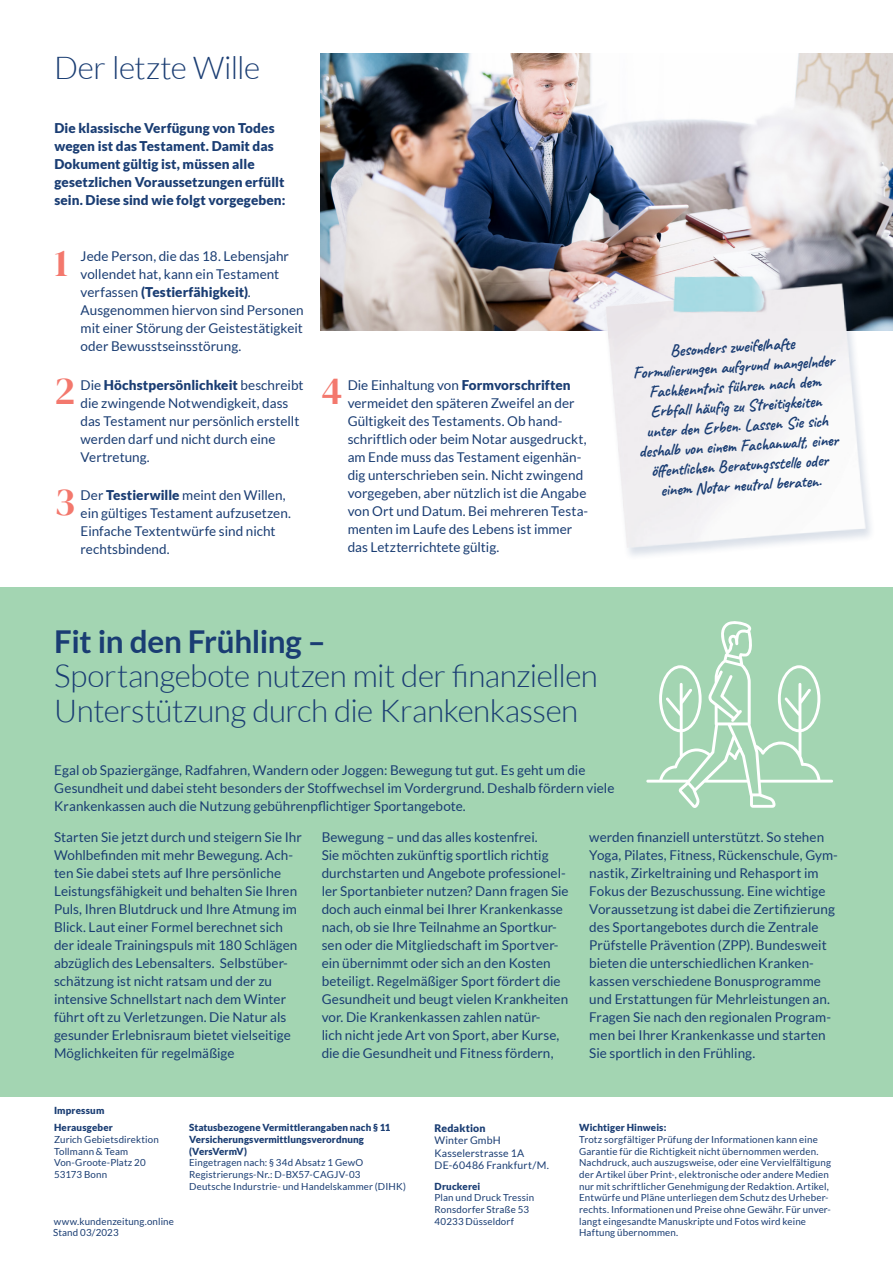
<style>
.page{position:relative;width:893px;height:1263px;background:#fff}
.page>*{position:absolute;margin:0;border:0;box-sizing:border-box;transform-origin:0 0}
.t1{font:39px "DM Serif Display";color:#f3786d}
.t2{font:300 31.5px/34.7px "Lato";letter-spacing:-.015em;color:#1a3d73}
.P1{font:700 16.5px/19.8px "Caveat";color:#1a3d73;text-align:center}
.P1-2{font:13.5px/18px "Lato";letter-spacing:.005em;color:#1a3d73}
.P1-3{font:900 13.5px/18px "Lato";letter-spacing:.01em;color:#1a3d73}
.P1-4{font:10.5px/12.6px "Lato";letter-spacing:.015em;color:#1a3d73}
.P1-5{font:900 10.5px "Lato";letter-spacing:.015em;color:#1a3d73}
.P1-6{font:9.75px/11.7px "Lato";letter-spacing:.015em;color:#1a3d73}
.P1-7{font:900 9.75px/11.7px "Lato";letter-spacing:.01em;color:#1a3d73}
.s1{font-weight:900}
.s2{font-weight:700}
</style>
<div class="page">
<div style="left:0;top:587px;width:893px;height:510px;background:#a3d5b2"></div>
<img style="left:321px;top:53px;width:572px;height:278px">
<img style="left:600px;top:268px;width:293px;height:288px">
<svg style="left:646px;top:621px;width:187px;height:187px"></svg>
<h2 class="t2" style="left:54px;top:51px;width:208px">Der letzte Wille</h2>
<p class="P1-3" style="left:54px;top:119px;width:232px">Die klassische Verfügung von Todes wegen ist das Testament. Damit das Dokument gültig ist, müssen alle gesetzlichen Voraussetzungen erfüllt sein. Diese sind wie folgt vorgegeben:</p>
<h2 class="t1" style="left:54px;top:240px;width:15px">1</h2>
<p class="P1-2" style="left:81px;top:247px;width:225px">Jede Person, die das 18. Lebensjahr vollendet hat, kann ein Testament verfassen <span class="s1">(Testierfähigkeit)</span>.<br>Ausgenommen hiervon sind Personen mit einer Störung der Geistestätigkeit oder Bewusstseinsstörung.</p>
<h2 class="t1" style="left:54px;top:369px;width:22px">2</h2>
<p class="P1-2" style="left:81px;top:376px;width:224px">Die <span class="s1">Höchstpersönlichkeit</span> beschreibt die zwingende Notwendigkeit, dass das Testament nur persönlich erstellt werden darf und nicht durch eine<br>Vertretung.</p>
<h2 class="t1" style="left:54px;top:479px;width:22px">3</h2>
<p class="P1-2" style="left:81px;top:486px;width:212px">Der <span class="s1">Testierwille</span> meint den Willen, ein gültiges Testament aufzusetzen.<br>Einfache Textentwürfe sind nicht rechtsbindend.</p>
<h2 class="t1" style="left:321px;top:369px;width:22px">4</h2>
<p class="P1-2" style="left:348px;top:376px;width:242px">Die Einhaltung von <span class="s1">Formvorschriften </span>vermeidet den späteren Zweifel an der Gültigkeit des Testaments. Ob hand&shy;schriftlich oder beim Notar ausgedruckt, am Ende muss das Testament eigenhän&shy;dig unterschrieben sein. Nicht zwingend vorgegeben, aber nützlich ist die Angabe von Ort und Datum. Bei mehreren Testa&shy;menten im Laufe des Lebens ist immer das Letzterrichtete gültig.</p>
<p class="P1" style="left:631px;top:342px;width:204px;rotate:-3deg">Besonders zweifelhaft e<br>Formulierungen aufgrund mangelnder<br>Fachkenntnis führen nach dem<br>Erbfall häufi g zu Streitigkeiten unter den Erben. Lassen Sie sich deshalb von einem Fachanwalt, einer öff entlichen Beratungsstelle oder einem Notar neutral beraten.</p>
<h2 class="t2" style="left:54px;top:624px;width:545px"><span class="s2">Fit in den Frühling –<br></span>Sportangebote nutzen mit der finanziellen<br>Unterstützung durch die Krankenkassen</h2>
<p class="P1-2" style="left:54px;top:761px;width:562px">Egal ob Spaziergänge, Radfahren, Wandern oder Joggen: Bewegung tut gut. Es geht um die<br>Gesundheit und dabei steht besonders der Stoffwechsel im Vordergrund. Deshalb fördern viele<br>Krankenkassen auch die Nutzung gebührenpflichtiger Sportangebote.</p>
<p class="P1-2" style="left:54px;top:828px;width:249px">Starten Sie jetzt durch und steigern Sie Ihr Wohlbefinden mit mehr Bewegung. Ach&shy;ten Sie dabei stets auf Ihre persönliche Leistungsfähigkeit und behalten Sie Ihren Puls, Ihren Blutdruck und Ihre Atmung im Blick. Laut einer Formel berechnet sich der ideale Trainingspuls mit 180 Schlägen abzüglich des Lebensalters. Selbstüber&shy;schätzung ist nicht ratsam und der zu intensive Schnellstart nach dem Winter führt oft zu Verletzungen. Die Natur als gesunder Erlebnisraum bietet vielseitige Möglichkeiten für regelmäßige</p>
<p class="P1-2" style="left:322px;top:828px;width:218px">Bewegung – und das alles kostenfrei.</p>
<p class="P1-2" style="left:322px;top:846px;width:249px">Sie möchten zukünftig sportlich richtig durchstarten und Angebote professionel&shy;ler Sportanbieter nutzen? Dann fragen Sie doch auch einmal bei Ihrer Krankenkasse nach, ob sie Ihre Teilnahme an Sportkur&shy;sen oder die Mitgliedschaft im Sportver&shy;ein übernimmt oder sich an den Kosten beteiligt. Regelmäßiger Sport fördert die Gesundheit und beugt vielen Krankheiten vor. Die Krankenkassen zahlen natür-<br>lich nicht jede Art von Sport, aber Kurse, die die Gesundheit und Fitness fördern,</p>
<p class="P1-2" style="left:589px;top:828px;width:250px">werden finanziell unterstützt. So stehen Yoga, Pilates, Fitness, Rückenschule, Gym&shy;nastik, Zirkeltraining und Rehasport im Fokus der Bezuschussung. Eine wichtige Voraussetzung ist dabei die Zertifizierung des Sportangebotes durch die Zentrale Prüfstelle Prävention (ZPP). Bundesweit bieten die unterschiedlichen Kranken&shy;kassen verschiedene Bonusprogramme und Erstattungen für Mehrleistungen an.<br>Fragen Sie nach den regionalen Program&shy;men bei Ihrer Krankenkasse und starten Sie sportlich in den Frühling.</p>
<p class="P1-7" style="left:54px;top:1104px;width:52px">Impressum</p>
<p class="P1-7" style="left:54px;top:1121px;width:61px">Herausgeber</p>
<p class="P1-6" style="left:54px;top:1133px;width:106px">Zurich Gebietsdirektion<br>Tollmann &amp; Team<br>Von-Groote-Platz 20<br>53173 Bonn</p>
<p class="P1-6" style="left:54px;top:1215px;width:122px">www.kundenzeitung.online</p>
<p class="P1-7" style="left:189px;top:1121px;width:203px">Statusbezogene Vermittlerangaben nach § 11<br>Versicherungsvermittlungsverordnung (VersVermV)</p>
<p class="P1-6" style="left:189px;top:1157px;width:176px">Eingetragen nach: § 34d Absatz 1 GewO</p>
<p class="P1-6" style="left:189px;top:1168px;width:173px">Registrierungs-Nr.: D-BX57-CAGJV-03</p>
<p class="P1-6" style="left:189px;top:1180px;width:218px">Deutsche Indurstrie- und Handelskammer (DIHK)</p>
<p class="P1-5" style="left:435px;top:1122px;width:52px">Redaktion</p>
<p class="P1-4" style="left:435px;top:1134px;width:91px">Winter GmbH<br>Kasselerstrasse 1A</p>
<p class="P1-4" style="left:435px;top:1159px;width:116px">DE-60486 Frankfurt/M.</p>
<p class="P1-7" style="left:435px;top:1180px;width:47px">Druckerei</p>
<p class="P1-6" style="left:435px;top:1192px;width:101px">Plan und Druck Tressin</p>
<p class="P1-6" style="left:435px;top:1203px;width:96px">Ronsdorfer Straße 53</p>
<p class="P1-6" style="left:435px;top:1215px;width:81px">40233 Düsseldorf</p>
<p class="P1-7" style="left:579px;top:1121px;width:89px">Wichtiger Hinweis:</p>
<p class="P1-6" style="left:579px;top:1133px;width:253px">Trotz sorgfältiger Prüfung der Informationen kann eine Garantie für die Richtigkeit nicht übernommen werden.<br>Nachdruck, auch auszugsweise, oder eine Vervielfältigung der Artikel über Print-, elektronische oder andere Medien nur mit schriftlicher Genehmigung der Redaktion. Artikel, Entwürfe und Pläne unterliegen dem Schutz des Urheber&shy;rechts. Informationen und Preise ohne Gewähr. Für unver&shy;langt eingesandte Manuskripte und Fotos wird keine</p>
<p class="P1-6" style="left:53px;top:1227px;width:67px">Stand 03/2023</p>
<p class="P1-6" style="left:579px;top:1227px;width:101px">Haftung übernommen.</p>
</div>
